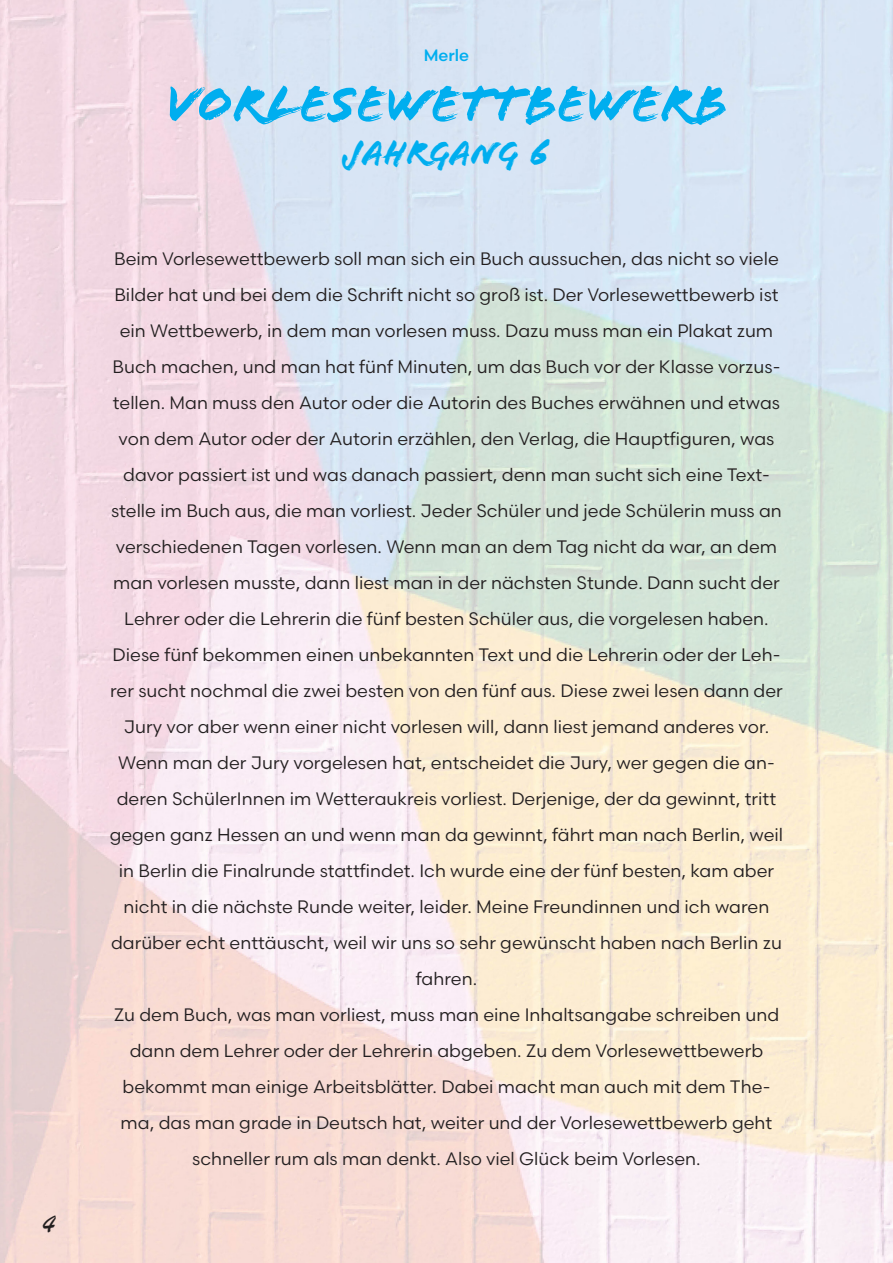
<style>
.page{position:relative;width:893px;height:1263px;background:#fff}
.page>*{position:absolute;margin:0;border:0;box-sizing:border-box;transform-origin:0 0}
.t1{font:54px "Flood Std";color:#00aeef}
.t2{font:36px "Flood Std";color:#00aeef}
.t3{font:27px "Brush Script";color:#231f20}
.t4{font:18px/36px "Scandia";color:#231f20;text-align:center}
.t5{font:500 16.5px "Scandia";color:#00aeef}
</style>
<div class="page">
<img style="left:0;top:0;width:893px;height:1263px">
<h3 class="t3" style="left:43px;top:1206px;width:13px">4</h3>
<p class="t5" style="left:424px;top:45px;width:47px">Merle</p>
<h1 class="t1" style="left:166px;top:73px;width:563px">VORLESEWETTBEWERB</h1>
<h2 class="t2" style="left:343px;top:132px;width:209px">JAHRGANG 6</h2>
<p class="t4" style="left:110px;top:240px;width:675px">Beim Vorlesewettbewerb soll man sich ein Buch aussuchen, das nicht so viele Bilder hat und bei dem die Schrift nicht so groß ist. Der Vorlesewettbewerb ist ein Wettbewerb, in dem man vorlesen muss. Dazu muss man ein Plakat zum Buch machen, und man hat fünf Minuten, um das Buch vor der Klasse vorzus&shy;tellen. Man muss den Autor oder die Autorin des Buches erwähnen und etwas von dem Autor oder der Autorin erzählen, den Verlag, die Hauptfiguren, was davor passiert ist und was danach passiert, denn man sucht sich eine Text&shy;stelle im Buch aus, die man vorliest. Jeder Schüler und jede Schülerin muss an verschiedenen Tagen vorlesen. Wenn man an dem Tag nicht da war, an dem man vorlesen musste, dann liest man in der nächsten Stunde. Dann sucht der Lehrer oder die Lehrerin die fünf besten Schüler aus, die vorgelesen haben.<br>Diese fünf bekommen einen unbekannten Text und die Lehrerin oder der Leh&shy;rer sucht nochmal die zwei besten von den fünf aus. Diese zwei lesen dann der Jury vor aber wenn einer nicht vorlesen will, dann liest jemand anderes vor.<br>Wenn man der Jury vorgelesen hat, entscheidet die Jury, wer gegen die an&shy;deren SchülerInnen im Wetteraukreis vorliest. Derjenige, der da gewinnt, tritt gegen ganz Hessen an und wenn man da gewinnt, fährt man nach Berlin, weil in Berlin die Finalrunde stattfindet. Ich wurde eine der fünf besten, kam aber nicht in die nächste Runde weiter, leider. Meine Freundinnen und ich waren darüber echt enttäuscht, weil wir uns so sehr gewünscht haben nach Berlin zu fahren.<br>Zu dem Buch, was man vorliest, muss man eine Inhaltsangabe schreiben und dann dem Lehrer oder der Lehrerin abgeben. Zu dem Vorlesewettbewerb bekommt man einige Arbeitsblätter. Dabei macht man auch mit dem The&shy;ma, das man grade in Deutsch hat, weiter und der Vorlesewettbewerb geht schneller rum als man denkt. Also viel Glück beim Vorlesen.</p>
</div>
